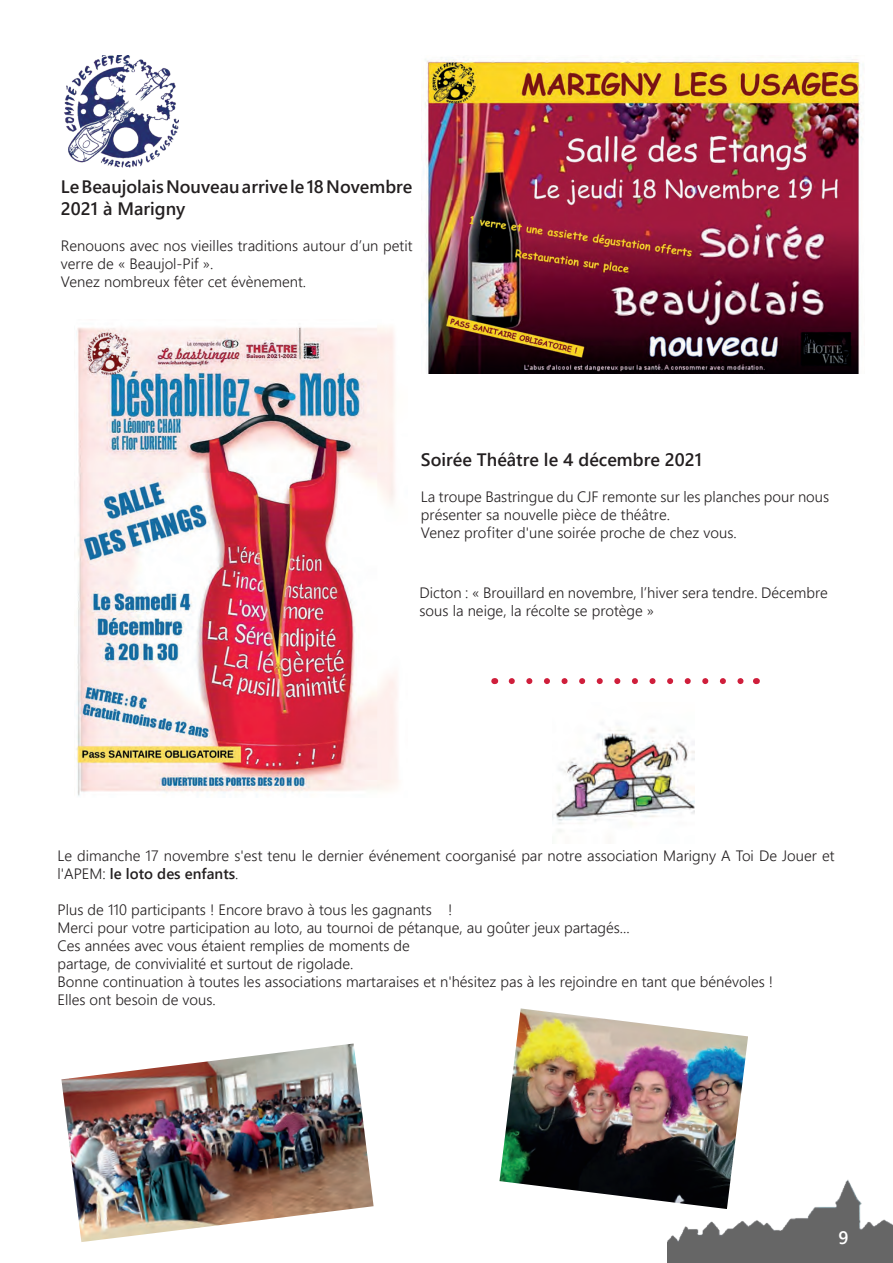
<style>
.page{position:relative;width:893px;height:1263px;background:#fff}
.page>*{position:absolute;margin:0;border:0;box-sizing:border-box;transform-origin:0 0}
.t1{font:700 18px/21.6px "Yu Gothic UI";color:#231f20}
.t2{font:600 18px "Yu Gothic UI";color:#fff}
.t3{font:300 15px/18px "Yu Gothic UI";color:#231f20}
.s1{font-weight:700}
</style>
<div class="page">
<img style="left:668px;top:1179px;width:225px;height:84px">
<img style="left:64px;top:56px;width:115px;height:112px">
<img style="left:421px;top:57px;width:442px;height:316px">
<img style="left:76px;top:327px;width:322px;height:469px">
<img style="left:553px;top:728px;width:141px;height:104px">
<img style="left:61px;top:1043px;width:313px;height:199px">
<img style="left:499px;top:1008px;width:249px;height:201px">
<svg style="left:512px;top:678px;width:232px;height:6px"></svg>
<p class="t1" style="left:61px;top:176px;width:353px">Le Beaujolais Nouveau arrive le 18 Novembre<br>2021 à Marigny</p>
<p class="t3" style="left:61px;top:235px;width:353px">Renouons avec nos vieilles traditions autour d’un petit verre de « Beaujol-Pif ».<br>Venez nombreux fêter cet évènement.</p>
<p class="t1" style="left:421px;top:449px;width:283px">Soirée Théâtre le 4 décembre 2021</p>
<p class="t3" style="left:421px;top:486px;width:410px">La troupe Bastringue du CJF remonte sur les planches pour nous présenter sa nouvelle pièce de théâtre.<br>Venez profiter d'une soirée proche de chez vous.</p>
<p class="t3" style="left:420px;top:581px;width:410px">Dicton : « Brouillard en novembre, l’hiver sera tendre. Décembre sous la neige, la récolte se protège »</p>
<p class="t3" style="left:57px;top:845px;width:779px">Le dimanche 17 novembre s'est tenu le dernier événement coorganisé par notre association Marigny A Toi De Jouer et l'APEM: <span class="s1">le loto des enfants</span>.</p>
<p class="t3" style="left:57px;top:899px;width:717px">Plus de 110 participants ! Encore bravo à tous les gagnants !<br>Merci pour votre participation au loto, au tournoi de pétanque, au goûter jeux partagés...<br>Ces années avec vous étaient remplies de moments de<br>partage, de convivialité et surtout de rigolade.<br>Bonne continuation à toutes les associations martaraises et n'hésitez pas à les rejoindre en tant que bénévoles !<br>Elles ont besoin de vous.</p>
<p class="t2" style="left:838px;top:1227px;width:12px">9</p>
</div>
